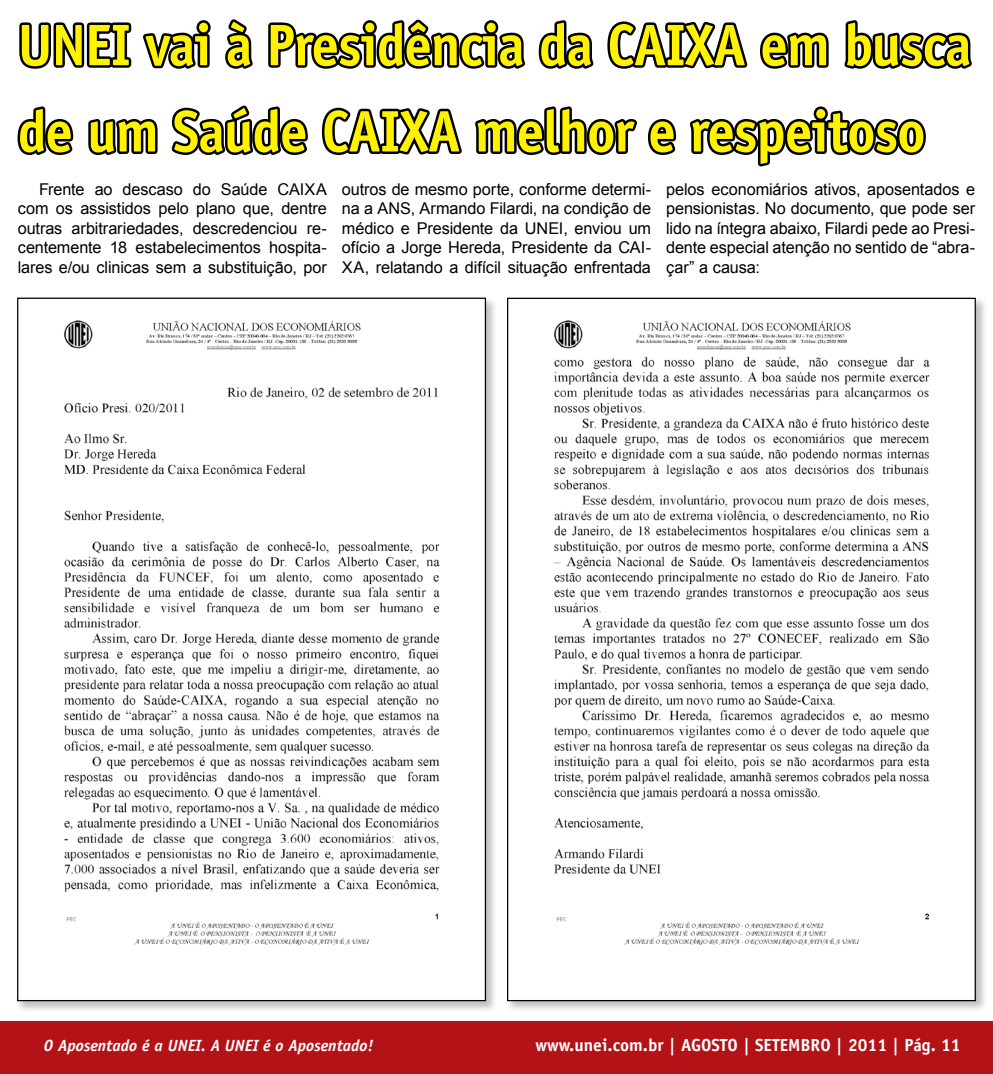
<style>
.page{position:relative;width:993px;height:1074px;background:#fff}
.page>*{position:absolute;margin:0;border:0;box-sizing:border-box;transform-origin:0 0}
.t1{font:700 58.75px/86.2px "Officina Sans";letter-spacing:-.02em;color:#fff200;scale:.94 1}
.t2{font:700 17.5px "Officina Sans";color:#fff}
.t3{font:16.25px/19.5px "Arial";letter-spacing:-.005em;color:#000;text-align:justify}
.t4{font:italic 700 16.25px "Officina Sans";color:#fff}
</style>
<div class="page">
<svg style="left:17px;top:19px;width:955px;height:148px"></svg>
<div style="left:15px;top:296px;width:483px;height:717px;background:#000;opacity:.26"></div>
<div style="left:18px;top:298px;width:467px;height:702px;background:#fff"></div>
<img style="left:64px;top:320px;width:376px;height:625px">
<div style="left:505px;top:296px;width:482px;height:717px;background:#000;opacity:.26"></div>
<div style="left:507px;top:298px;width:467px;height:702px;background:#fff"></div>
<img style="left:554px;top:320px;width:376px;height:625px">
<div style="left:0;top:1020px;width:992px;height:54px;background:#b31217"></div>
<h1 class="t1" style="left:18px;top:1px;width:1015px">UNEI vai à Presidência da CAIXA em busca de um Saúde CAIXA melhor e respeitoso</h1>
<p class="t3" style="left:18px;top:179px;width:310px;text-indent:21px">Frente ao descaso do Saúde CAIXA com os assistidos pelo plano que, dentre outras arbitrariedades, descredenciou re&shy;centemente 18 estabelecimentos hospita&shy;lares e/ou clinicas sem a substituição, por</p>
<p class="t3" style="left:342px;top:179px;width:310px">outros de mesmo porte, conforme determi&shy;na a ANS, Armando Filardi, na condição de médico e Presidente da UNEI, enviou um ofício a Jorge Hereda, Presidente da CAI-XA, relatando a difícil situação enfrentada</p>
<p class="t3" style="left:666px;top:179px;width:310px">pelos economiários ativos, aposentados e pensionistas. No documento, que pode ser lido na íntegra abaixo, Filardi pede ao Presi&shy;dente especial atenção no sentido de “abra&shy;çar” a causa:</p>
<p class="t4" style="left:44px;top:1036px;width:331px">O Aposentado é a UNEI. A UNEI é o Aposentado!</p>
<p class="t2" style="left:535px;top:1034px;width:426px">www.unei.com.br | Agosto | SETEMBRO | 2011 | Pág. 11</p>
</div>
